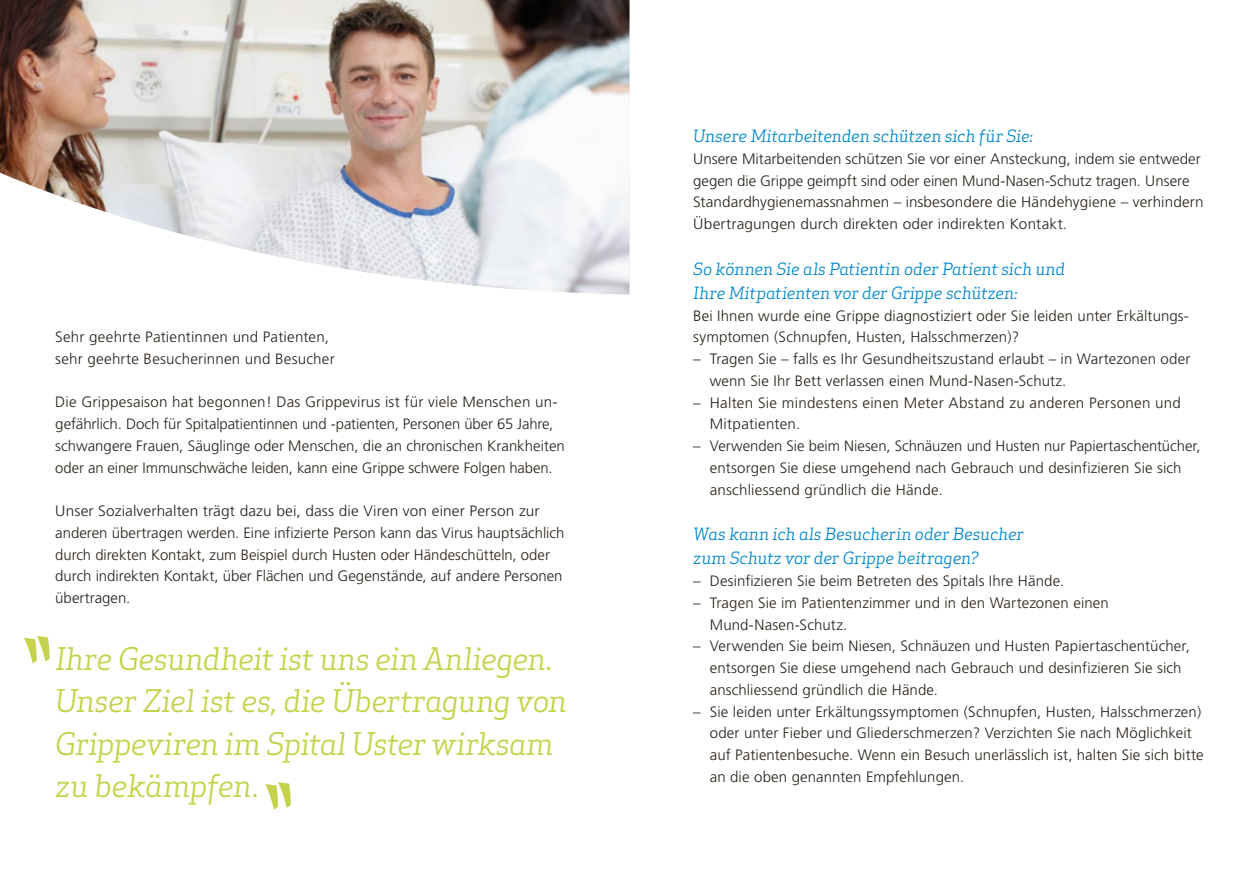
<style>
.page{position:relative;width:1259px;height:893px;background:#fff}
.page>*{position:absolute;margin:0;border:0;box-sizing:border-box;transform-origin:0 0}
.quotes{font:italic 30.45px/42.3px "Apex Serif";letter-spacing:-.02em;color:#c4d34b}
.lauftext{font:italic 16.5px/24px "Apex Serif";letter-spacing:-.01em;color:#0087cc}
.lauftext-2{font:300 15px/21.8px "Frutiger CE";letter-spacing:.005em;color:#29211a}
.s1{font-family:"Frutiger"}
</style>
<div class="page">
<svg style="left:265px;top:782px;width:26px;height:28px"></svg>
<svg style="left:24px;top:636px;width:26px;height:28px"></svg>
<img style="left:0;top:0;width:629px;height:294px">
<p class="lauftext-2" style="left:55px;top:326px;width:275px">Sehr geehrte Patientinnen und Patienten,</p>
<p class="lauftext-2" style="left:55px;top:348px;width:281px">sehr geehrte Besucherinnen und Besucher</p>
<p class="lauftext-2" style="left:55px;top:391px;width:511px">Die Grippesaison hat begonnen! Das Grippevirus ist für viele Menschen un&shy;gefährlich. Doch für Spitalpatientinnen und -patienten, Personen über 65 Jahre, schwangere Frauen, Säuglinge oder Menschen, die an chronischen Krankheiten oder an einer Immunschwäche leiden, kann eine Grippe schwere Folgen haben.</p>
<p class="lauftext-2" style="left:55px;top:500px;width:511px">Unser Sozialverhalten trägt dazu bei, dass die Viren von einer Person zur anderen übertragen werden. Eine infizierte Person kann das Virus hauptsächlich durch direkten Kontakt, zum Beispiel durch Husten oder Händeschütteln, oder durch indirekten Kontakt, über Flächen und Gegenstände, auf andere Personen übertragen.</p>
<p class="quotes" style="left:55px;top:637px;width:499px">Ihre Gesundheit ist uns ein Anliegen.</p>
<p class="quotes" style="left:55px;top:680px;width:513px">Unser Ziel ist es, die Übertragung von<br>Grippeviren im Spital Uster wirksam</p>
<p class="quotes" style="left:55px;top:764px;width:205px">zu bekämpfen.</p>
<p class="lauftext" style="left:693px;top:124px;width:341px">Unsere Mitarbeitenden schützen sich für Sie:</p>
<p class="lauftext-2" style="left:693px;top:148px;width:512px">Unsere Mitarbeitenden schützen Sie vor einer Ansteckung, indem sie entweder gegen die Grippe geimpft sind oder einen Mund-Nasen-Schutz tragen. Unsere Standardhygienemassnahmen – insbesondere die Händehygiene – verhindern Übertragungen durch direkten oder indirekten Kontakt.</p>
<p class="lauftext" style="left:693px;top:257px;width:373px">So können Sie als Patientin oder Patient sich und<br>Ihre Mitpatienten vor der Grippe schützen:</p>
<p class="lauftext-2" style="left:693px;top:304px;width:496px">Bei Ihnen wurde eine Grippe diagnostiziert oder Sie leiden unter Erkältungs&shy;symptomen (Schnupfen, Husten, Halsschmerzen)?</p>
<p class="lauftext-2" style="left:710px;top:348px;width:482px;text-indent:-16px"><span class="s1">–</span> Tragen Sie – falls es Ihr Gesundheitszustand erlaubt – in Wartezonen oder wenn Sie Ihr Bett verlassen einen Mund-Nasen-Schutz.</p>
<p class="lauftext-2" style="left:710px;top:391px;width:473px;text-indent:-16px"><span class="s1">–</span> Halten Sie mindestens einen Meter Abstand zu anderen Personen und<br>Mitpatienten.</p>
<p class="lauftext-2" style="left:710px;top:435px;width:492px;text-indent:-16px"><span class="s1">–</span> Verwenden Sie beim Niesen, Schnäuzen und Husten nur Papiertaschentücher, entsorgen Sie diese umgehend nach Gebrauch und desinfizieren Sie sich anschliessend gründlich die Hände.</p>
<p class="lauftext" style="left:693px;top:522px;width:332px">Was kann ich als Besucherin oder Besucher</p>
<p class="lauftext" style="left:693px;top:546px;width:287px">zum Schutz vor der Grippe beitragen?</p>
<p class="lauftext-2" style="left:693px;top:570px;width:372px"><span class="s1">–</span> Desinfizieren Sie beim Betreten des Spitals Ihre Hände.</p>
<p class="lauftext-2" style="left:693px;top:592px;width:417px"><span class="s1">–</span> Tragen Sie im Patientenzimmer und in den Wartezonen einen</p>
<p class="lauftext-2" style="left:710px;top:613px;width:139px">Mund-Nasen-Schutz.</p>
<p class="lauftext-2" style="left:710px;top:635px;width:481px;text-indent:-16px"><span class="s1">–</span> Verwenden Sie beim Niesen, Schnäuzen und Husten Papiertaschentücher, entsorgen Sie diese umgehend nach Gebrauch und desinfizieren Sie sich anschliessend gründlich die Hände.</p>
<p class="lauftext-2" style="left:710px;top:700px;width:495px;text-indent:-16px"><span class="s1">–</span> Sie leiden unter Erkältungssymptomen (Schnupfen, Husten, Halsschmerzen) oder unter Fieber und Gliederschmerzen? Verzichten Sie nach Möglichkeit auf Patientenbesuche. Wenn ein Besuch unerlässlich ist, halten Sie sich bitte an die oben genannten Empfehlungen.</p>
</div>
